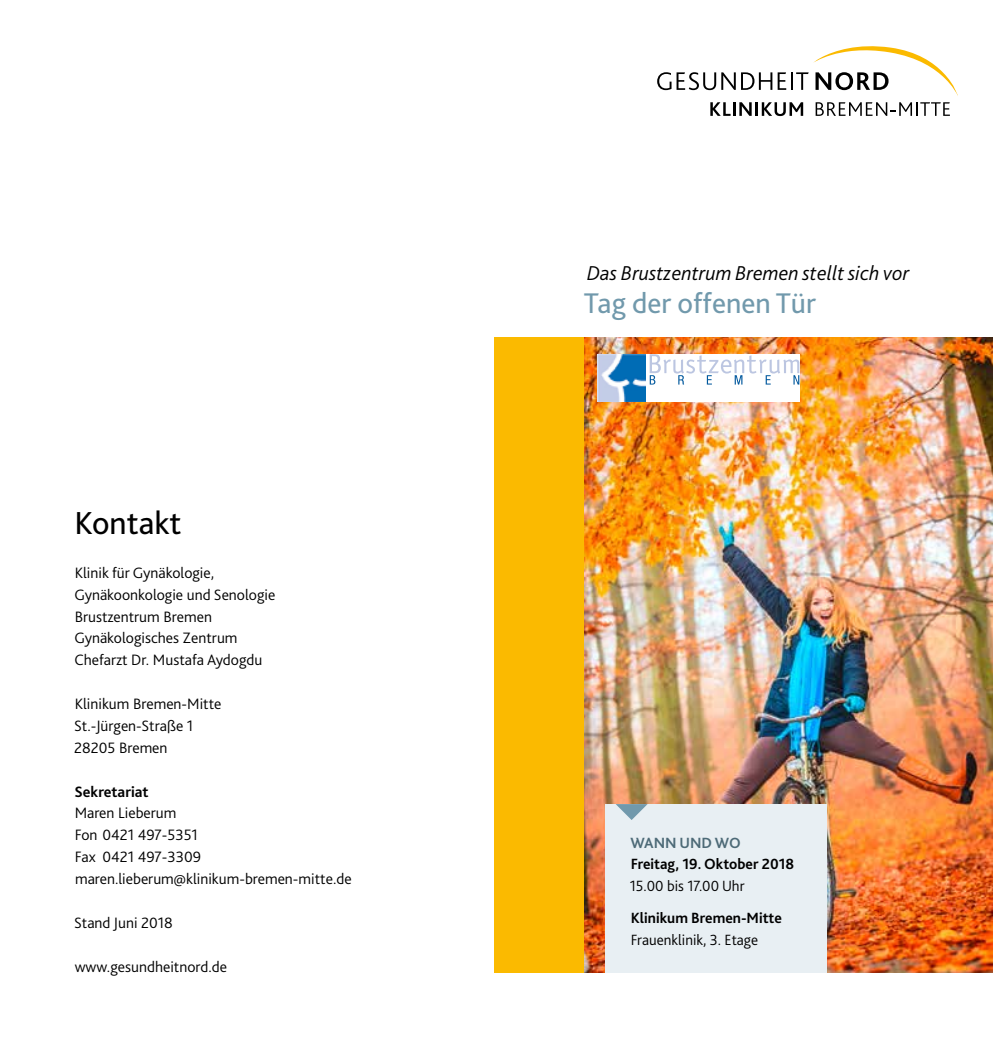
<style>
.page{position:relative;width:993px;height:1042px;background:#fff}
.page>*{position:absolute;margin:0;border:0;box-sizing:border-box;transform-origin:0 0}
.t1{font:33.25px "Bliss 2";color:#000}
.t2{font:29.75px "Bliss 2";color:#7199ac}
.t3{font:italic 300 21px "Bliss 2";color:#000}
.t4{font:300 15.75px/21.9px "Bliss 2";color:#000}
.t5{font:700 15.75px "Bliss 2";color:#000}
.t6{font:700 15.58px "Bliss 2";color:#000}
.t7{font:300 15.58px "Bliss 2";color:#000}
.t8{font:700 15.58px "Bliss 2";color:#4d6a77}
</style>
<div class="page">
<img style="left:583px;top:337px;width:409px;height:635px">
<div style="left:597px;top:354px;width:202px;height:48px;background:#fff"></div>
<svg style="left:649px;top:354px;width:150px;height:30px"></svg>
<img style="left:597px;top:354px;width:48px;height:48px">
<div style="left:494px;top:337px;width:89px;height:635px;background:#fbba00"></div>
<svg style="left:710px;top:102px;width:20px;height:14px"></svg>
<hr style="left:732px;top:102px;width:3px;height:14px;background:#000">
<svg style="left:739px;top:102px;width:63px;height:14px"></svg>
<svg style="left:815px;top:102px;width:134px;height:14px"></svg>
<svg style="left:657px;top:46px;width:300px;height:48px"></svg>
<div style="left:605px;top:804px;width:221px;height:168px;background:#e8eff3"></div>
<svg style="left:616px;top:804px;width:31px;height:16px"></svg>
<h1 class="t1" style="left:74px;top:502px;width:109px">Kontakt</h1>
<p class="t4" style="left:74px;top:561px;width:202px">Klinik für Gynäkologie,<br>Gynäkoonkologie und Senologie<br>Brustzentrum Bremen<br>Gynäkologisches Zentrum<br>Chefarzt Dr. Mustafa Aydogdu</p>
<p class="t4" style="left:74px;top:692px;width:149px">Klinikum Bremen-Mitte<br>St.-Jürgen-Straße 1<br>28205 Bremen</p>
<p class="t5" style="left:74px;top:781px;width:76px">Sekretariat</p>
<p class="t4" style="left:75px;top:802px;width:278px">Maren Lieberum<br>Fon 0421 497-5351<br>Fax 0421 497-3309 maren.lieberum@klinikum-bremen-mitte.de</p>
<p class="t4" style="left:74px;top:911px;width:100px">Stand Juni 2018</p>
<p class="t4" style="left:75px;top:955px;width:154px">www.gesundheitnord.de</p>
<h3 class="t3" style="left:587px;top:260px;width:323px">Das Brustzentrum Bremen stellt sich vor</h3>
<h2 class="t2" style="left:583px;top:284px;width:234px">Tag der offenen Tür</h2>
<p class="t8" style="left:630px;top:833px;width:112px">WANN UND WO</p>
<p class="t6" style="left:630px;top:854px;width:165px">Freitag, 19. Oktober 2018</p>
<p class="t7" style="left:629px;top:876px;width:116px">15.00 bis 17.00 Uhr</p>
<p class="t6" style="left:630px;top:908px;width:152px">Klinikum Bremen-Mitte</p>
<p class="t7" style="left:630px;top:930px;width:129px">Frauenklinik, 3. Etage</p>
</div>
